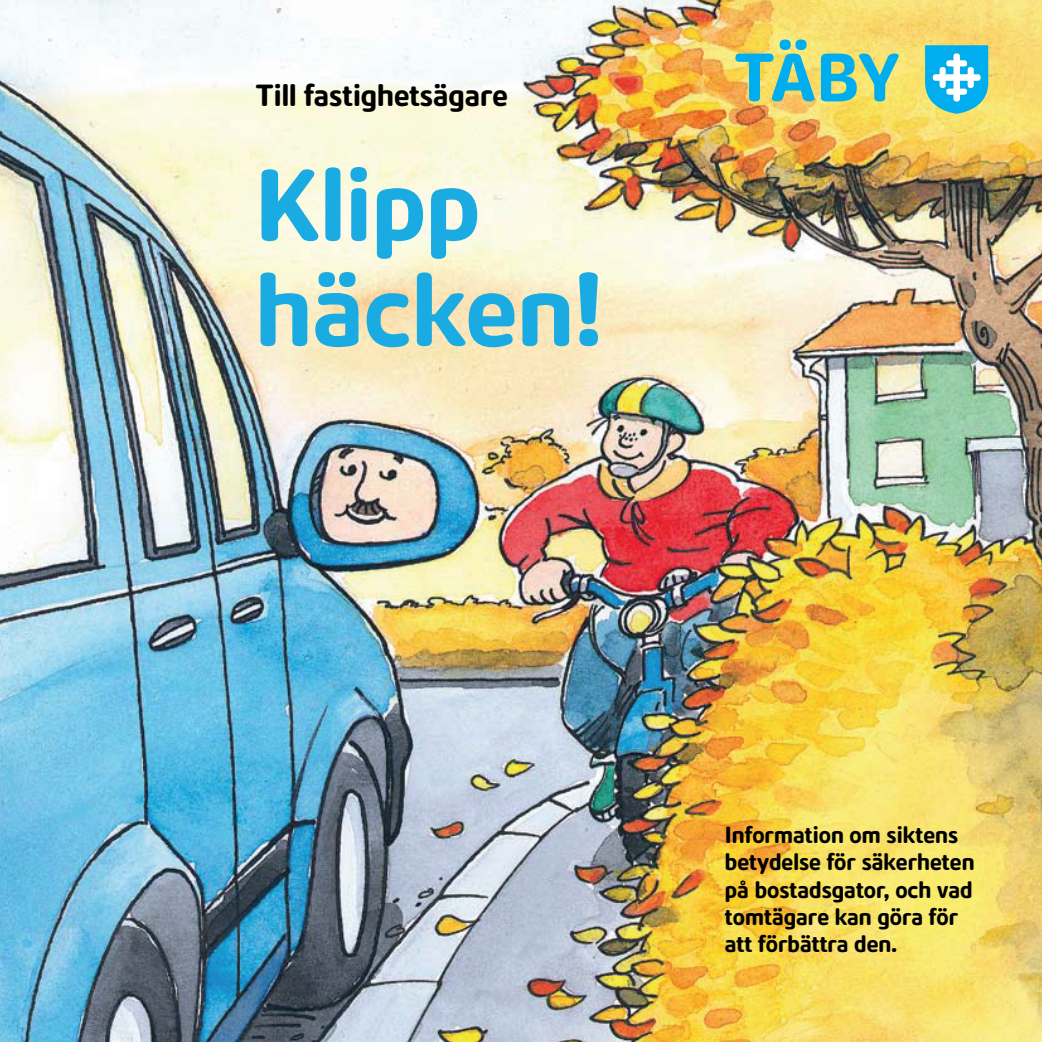
<style>
.page{position:relative;width:1042px;height:1042px;background:#fff}
.page>*{position:absolute;margin:0;border:0;box-sizing:border-box;transform-origin:0 0}
.t1{font:99.75px/105px "Risbyle";color:#1aabe2}
.t2{font:29.75px "Risbyle";color:#000001}
.t3{font:22.75px/27.3px "Risbyle";color:#000001}
</style>
<div class="page">
<img style="left:0;top:0;width:1042px;height:1042px">
<div style="left:795px;top:39px;width:11px;height:11px;background:#00aeef;border-radius:50%"></div>
<div style="left:779px;top:39px;width:12px;height:11px;background:#00aeef;border-radius:50%"></div>
<svg style="left:735px;top:54px;width:80px;height:47px;background:#83c2a3"></svg>
<svg style="left:821px;top:54px;width:79px;height:47px;background:#74c6b1"></svg>
<svg style="left:925px;top:45px;width:63px;height:69px"></svg>
<h2 class="t2" style="left:255px;top:75px;width:254px">Till fastighetsägare</h2>
<h1 class="t1" style="left:255px;top:147px;width:349px">Klipp häcken!</h1>
<p class="t3" style="left:725px;top:820px;width:251px">Information om siktens betydelse för säkerheten på bostadsgator, och vad tomtägare kan göra för att förbättra den.</p>
</div>
